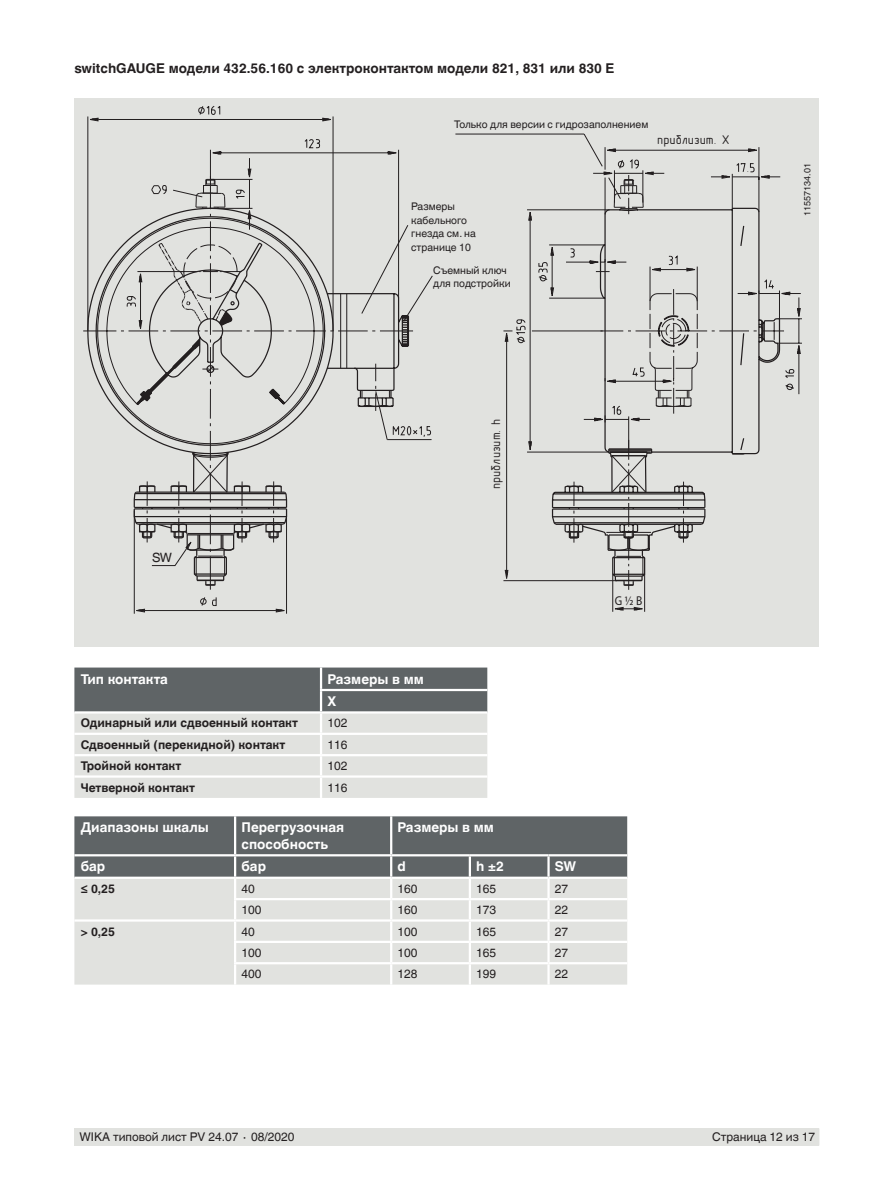
<style>
.page{position:relative;width:893px;height:1188px;background:#fff}
.page>*{position:absolute;margin:0;border:0;box-sizing:border-box;transform-origin:0 0}
.t1{font:700 13.5px/22.5px "Helvetica World";color:#fff}
.t2{font:700 13.5px "Helvetica World";color:#231f20}
.t3{font:12.9px "GOST 2.304 81 type B";color:#231f20}
.t4{font:12.9px "Myriad Pro";color:#231f20;scale:.9 1}
.t5{font:12.9px "Helvetica World";color:#231f20}
.t6{font:12px "Helvetica World";color:#231f20}
.t7{font:700 12px "Helvetica World";color:#231f20}
.t8{font:10.5px/13.5px "Helvetica World";color:#231f20}
.t9{font:9px "Helvetica World";color:#231f20}
</style>
<div class="page">
<div style="left:75px;top:1128px;width:744px;height:17px;background:#e1e2df"></div>
<div style="left:74px;top:98px;width:745px;height:548px;background:#e1e2df"></div>
<svg style="left:209px;top:138px;width:593px;height:257px"></svg>
<svg style="left:711px;top:162px;width:59px;height:17px"></svg>
<hr style="left:333px;top:116px;width:1px;height:215px;background:#231f20">
<hr style="left:87px;top:116px;width:1px;height:215px;background:#231f20">
<hr style="left:98px;top:119px;width:224px;height:1px;background:#231f20">
<svg style="left:322px;top:117px;width:12px;height:5px"></svg>
<svg style="left:87px;top:117px;width:12px;height:5px"></svg>
<svg style="left:198px;top:106px;width:23px;height:9px"></svg>
<hr style="left:210px;top:179px;width:42px;height:1px;background:#231f20">
<svg style="left:234px;top:158px;width:18px;height:49px"></svg>
<hr style="left:455px;top:134px;width:129px;height:1px;background:#231f20">
<svg style="left:151px;top:178px;width:74px;height:29px"></svg>
<svg style="left:583px;top:133px;width:81px;height:74px"></svg>
<hr style="left:286px;top:510px;width:1px;height:104px;background:#231f20">
<hr style="left:134px;top:510px;width:1px;height:104px;background:#231f20">
<hr style="left:145px;top:610px;width:131px;height:1px;background:#231f20">
<svg style="left:275px;top:608px;width:10px;height:5px"></svg>
<svg style="left:133px;top:608px;width:12px;height:5px"></svg>
<svg style="left:200px;top:597px;width:17px;height:9px"></svg>
<hr style="left:612px;top:574px;width:1px;height:38px;background:#231f20">
<hr style="left:644px;top:574px;width:1px;height:38px;background:#231f20">
<svg style="left:612px;top:607px;width:34px;height:4px"></svg>
<svg style="left:87px;top:207px;width:694px;height:278px"></svg>
<svg style="left:133px;top:451px;width:155px;height:136px"></svg>
<svg style="left:563px;top:449px;width:90px;height:138px"></svg>
<svg style="left:196px;top:485px;width:510px;height:101px"></svg>
<hr style="left:532px;top:331px;width:71px;height:1px;background:#231f20">
<svg style="left:74px;top:668px;width:413px;height:130px;background:#b6b8b7"></svg>
<hr style="left:320px;top:778px;width:2px;height:20px;background:#fff">
<hr style="left:321px;top:711px;width:166px;height:3px;background:#fff">
<hr style="left:320px;top:668px;width:2px;height:21px;background:#fff">
<hr style="left:320px;top:691px;width:2px;height:20px;background:#fff">
<hr style="left:74px;top:711px;width:247px;height:3px;background:#fff">
<hr style="left:74px;top:775px;width:247px;height:3px;background:#fff">
<hr style="left:321px;top:775px;width:166px;height:3px;background:#fff">
<svg style="left:74px;top:962px;width:553px;height:23px;background:#e1e2e0"></svg>
<hr style="left:234px;top:962px;width:157px;height:2px;background:#fff">
<hr style="left:391px;top:962px;width:79px;height:2px;background:#fff">
<hr style="left:390px;top:964px;width:2px;height:21px;background:#fff">
<hr style="left:470px;top:962px;width:79px;height:2px;background:#fff">
<hr style="left:469px;top:964px;width:2px;height:21px;background:#fff">
<hr style="left:549px;top:962px;width:78px;height:2px;background:#fff">
<hr style="left:547px;top:964px;width:3px;height:21px;background:#fff">
<svg style="left:74px;top:816px;width:553px;height:146px;background:#b0b2b2"></svg>
<hr style="left:234px;top:964px;width:2px;height:21px;background:#fff">
<svg style="left:361px;top:224px;width:72px;height:99px"></svg>
<p class="t2" style="left:74px;top:61px;width:542px">switchGAUGE модели 432.56.160 с электроконтактом модели 821, 831 или 830 E</p>
<p class="t8" style="left:454px;top:117px;width:196px">Только для версии с гидрозаполнением</p>
<p class="t3" style="left:657px;top:132px;width:74px">приблизит. Х</p>
<p class="t8" style="left:411px;top:200px;width:66px">Размеры кабельного гнезда см. на странице 10</p>
<p class="t8" style="left:433px;top:263px;width:79px">Съемный ключ для подстройки</p>
<p class="t5" style="left:152px;top:550px;width:21px">SW</p>
<p class="t1" style="left:81px;top:668px;width:88px">Тип контакта</p>
<p class="t1" style="left:327px;top:668px;width:98px">Размеры в мм<br>X</p>
<p class="t7" style="left:81px;top:716px;width:219px">Одинарный или сдвоенный контакт</p>
<p class="t6" style="left:327px;top:716px;width:22px">102</p>
<p class="t7" style="left:81px;top:738px;width:206px">Сдвоенный (перекидной) контакт</p>
<p class="t6" style="left:327px;top:738px;width:22px">116</p>
<p class="t7" style="left:81px;top:759px;width:102px">Тройной контакт</p>
<p class="t6" style="left:327px;top:759px;width:22px">102</p>
<p class="t7" style="left:81px;top:780px;width:116px">Четверной контакт</p>
<p class="t6" style="left:327px;top:780px;width:22px">116</p>
<p class="t3" style="left:489px;top:489px;width:72px;rotate:-90deg">приблизит. h</p>
<p class="t1" style="left:81px;top:817px;width:130px">Диапазоны шкалы</p>
<p class="t1" style="left:241px;top:820px;width:104px;line-height:16.5px">Перегрузочная способность</p>
<p class="t1" style="left:398px;top:817px;width:98px">Размеры в мм</p>
<p class="t1" style="left:81px;top:855px;width:26px">бар</p>
<p class="t1" style="left:241px;top:855px;width:26px">бар</p>
<p class="t1" style="left:398px;top:855px;width:10px">d</p>
<p class="t1" style="left:476px;top:855px;width:29px">h ±2</p>
<p class="t1" style="left:555px;top:855px;width:23px">SW</p>
<p class="t7" style="left:81px;top:882px;width:36px">≤ 0,25</p>
<p class="t6" style="left:241px;top:882px;width:15px">40</p>
<p class="t6" style="left:398px;top:882px;width:22px">160</p>
<p class="t6" style="left:476px;top:882px;width:22px">165</p>
<p class="t6" style="left:555px;top:882px;width:15px">27</p>
<p class="t6" style="left:241px;top:903px;width:22px">100</p>
<p class="t6" style="left:398px;top:903px;width:22px">160</p>
<p class="t6" style="left:476px;top:903px;width:22px">173</p>
<p class="t6" style="left:555px;top:903px;width:15px">22</p>
<p class="t7" style="left:81px;top:924px;width:36px">&gt; 0,25</p>
<p class="t6" style="left:241px;top:924px;width:15px">40</p>
<p class="t6" style="left:398px;top:924px;width:22px">100</p>
<p class="t6" style="left:476px;top:924px;width:22px">165</p>
<p class="t6" style="left:555px;top:924px;width:15px">27</p>
<p class="t6" style="left:241px;top:946px;width:22px">100</p>
<p class="t6" style="left:398px;top:946px;width:22px">100</p>
<p class="t6" style="left:476px;top:946px;width:22px">165</p>
<p class="t6" style="left:555px;top:946px;width:15px">27</p>
<p class="t6" style="left:241px;top:967px;width:22px">400</p>
<p class="t6" style="left:398px;top:967px;width:22px">128</p>
<p class="t6" style="left:476px;top:967px;width:22px">199</p>
<p class="t6" style="left:555px;top:967px;width:15px">22</p>
<p class="t4" style="left:615px;top:593px;width:32px">G ½ B</p>
<p class="t9" style="left:802px;top:216px;width:54px;rotate:-90deg">11557134.01</p>
<p class="t6" style="left:80px;top:1130px;width:217px">WIKA типовой лист PV 24.07 ∙ 08/2020</p>
<p class="t6" style="left:712px;top:1130px;width:104px">Страница 12 из 17</p>
</div>
